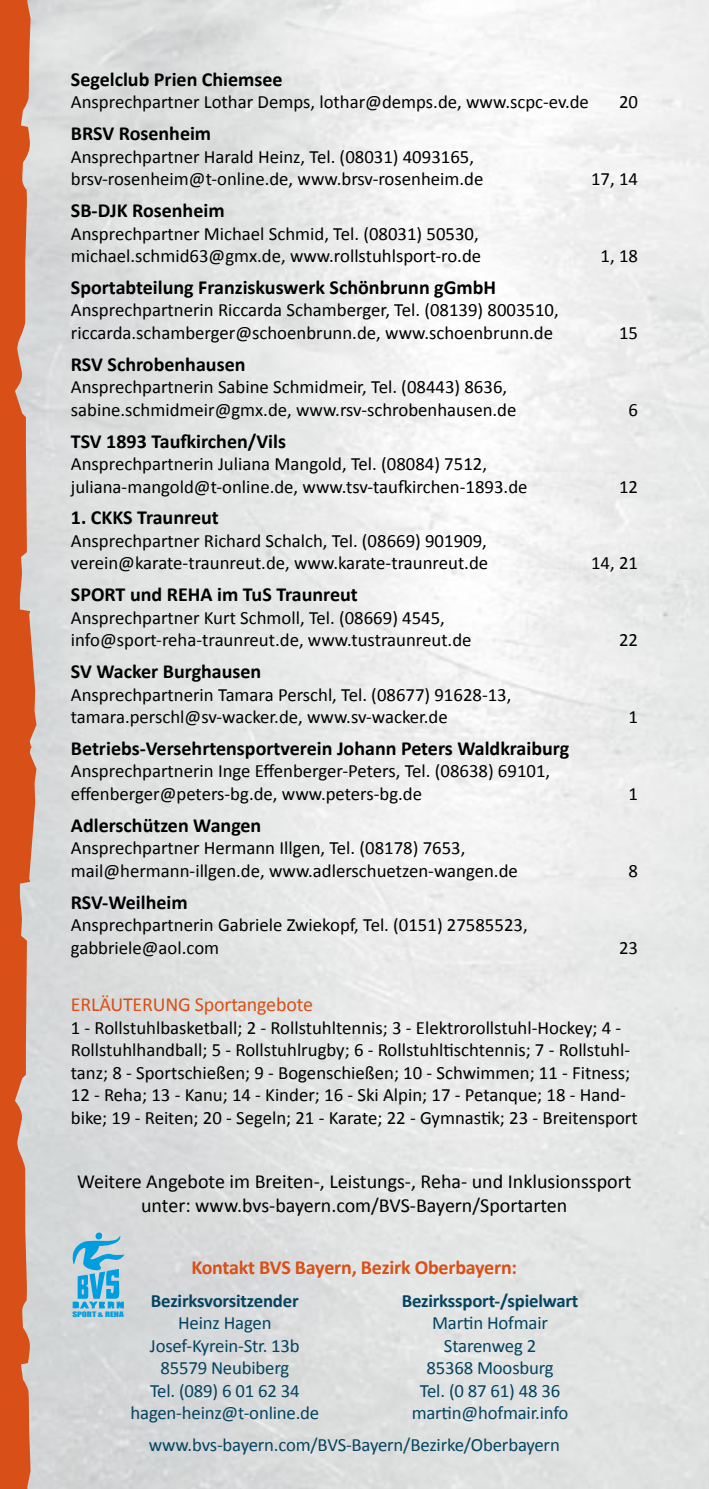
<style>
.page{position:relative;width:709px;height:1489px;background:#fff}
.page>*{position:absolute;margin:0;border:0;box-sizing:border-box;transform-origin:0 0}
.t1{font:700 20px "Calibri";color:#000}
.t2{font:20px/24px "Calibri";color:#000;text-align:center}
.t3{font:700 20px "Calibri";letter-spacing:-.01em;color:#d85017}
.t4{font:20px "Calibri";letter-spacing:-.01em;color:#d85017}
.t5{font:18.75px/22.5px "Calibri";color:#000}
.t6{font:18.75px/22.5px "Calibri";letter-spacing:-.01em;color:#044460;text-align:center}
.t7{font:700 18.75px "Calibri";letter-spacing:-.01em;color:#044460}
.t8{font:7px "Impact";color:#009ee0;scale:1.34 1}
</style>
<div class="page">
<svg style="left:0;top:0;width:36px;height:1488px;background:#d7734a"></svg>
<svg style="left:71px;top:1232px;width:53px;height:76px;background:#7abedb"></svg>
<p class="t1" style="left:71px;top:66px;width:213px">Segelclub Prien Chiemsee</p>
<p class="t5" style="left:71px;top:91px;width:519px">Ansprechpartner Lothar Demps, lothar@demps.de, www.scpc-ev.de</p>
<p class="t5" style="left:619px;top:91px;width:21px">20</p>
<p class="t1" style="left:71px;top:121px;width:142px">BRSV Rosenheim</p>
<p class="t5" style="left:71px;top:145px;width:414px">Ansprechpartner Harald Heinz, Tel. (08031) 4093165, brsv-rosenheim@t-online.de, www.brsv-rosenheim.de</p>
<p class="t5" style="left:591px;top:168px;width:48px">17, 14</p>
<p class="t1" style="left:71px;top:198px;width:155px">SB-DJK Rosenheim</p>
<p class="t5" style="left:71px;top:222px;width:412px">Ansprechpartner Michael Schmid, Tel. (08031) 50530, michael.schmid63@gmx.de, www.rollstuhlsport-ro.de</p>
<p class="t1" style="left:71px;top:274px;width:427px">Sportabteilung Franziskuswerk Schönbrunn gGmbH</p>
<p class="t5" style="left:71px;top:299px;width:489px">Ansprechpartnerin Riccarda Schamberger, Tel. (08139) 8003510, riccarda.schamberger@schoenbrunn.de, www.schoenbrunn.de</p>
<p class="t1" style="left:71px;top:351px;width:176px">RSV Schrobenhausen</p>
<p class="t5" style="left:71px;top:376px;width:447px">Ansprechpartnerin Sabine Schmidmeir, Tel. (08443) 8636, sabine.schmidmeir@gmx.de, www.rsv-schrobenhausen.de</p>
<p class="t1" style="left:71px;top:428px;width:217px">TSV 1893 Taufkirchen/Vils</p>
<p class="t5" style="left:71px;top:452px;width:458px">Ansprechpartnerin Juliana Mangold, Tel. (08084) 7512, juliana-mangold@t-online.de, www.tsv-taufkirchen-1893.de</p>
<p class="t1" style="left:71px;top:505px;width:149px">1. CKKS Traunreut</p>
<p class="t5" style="left:71px;top:529px;width:419px">Ansprechpartner Richard Schalch, Tel. (08669) 901909, verein@karate-traunreut.de, www.karate-traunreut.de</p>
<p class="t1" style="left:71px;top:582px;width:288px">SPORT und REHA im TuS Traunreut</p>
<p class="t5" style="left:71px;top:606px;width:402px">Ansprechpartner Kurt Schmoll, Tel. (08669) 4545, info@sport-reha-traunreut.de, www.tustraunreut.de</p>
<p class="t1" style="left:71px;top:658px;width:192px">SV Wacker Burghausen</p>
<p class="t5" style="left:71px;top:683px;width:442px">Ansprechpartnerin Tamara Perschl, Tel. (08677) 91628-13, tamara.perschl@sv-wacker.de, www.sv-wacker.de</p>
<p class="t1" style="left:71px;top:735px;width:500px">Betriebs-Versehrtensportverein Johann Peters Waldkraiburg</p>
<p class="t5" style="left:71px;top:760px;width:481px">Ansprechpartnerin Inge Effenberger-Peters, Tel. (08638) 69101, effenberger@peters-bg.de, www.peters-bg.de</p>
<p class="t1" style="left:71px;top:812px;width:192px">Adlerschützen Wangen</p>
<p class="t5" style="left:71px;top:836px;width:448px">Ansprechpartner Hermann Illgen, Tel. (08178) 7653, mail@hermann-illgen.de, www.adlerschuetzen-wangen.de</p>
<p class="t1" style="left:71px;top:889px;width:118px">RSV-Weilheim</p>
<p class="t5" style="left:71px;top:913px;width:458px">Ansprechpartnerin Gabriele Zwiekopf, Tel. (0151) 27585523, gabbriele@aol.com</p>
<p class="t5" style="left:600px;top:245px;width:39px">1, 18</p>
<p class="t5" style="left:619px;top:321px;width:21px">15</p>
<p class="t5" style="left:628px;top:398px;width:11px">6</p>
<p class="t5" style="left:619px;top:475px;width:21px">12</p>
<p class="t5" style="left:591px;top:552px;width:48px">14, 21</p>
<p class="t5" style="left:619px;top:629px;width:21px">22</p>
<p class="t5" style="left:628px;top:705px;width:11px">1</p>
<p class="t5" style="left:628px;top:782px;width:11px">1</p>
<p class="t5" style="left:628px;top:859px;width:11px">8</p>
<p class="t5" style="left:619px;top:936px;width:21px">23</p>
<p class="t4" style="left:71px;top:991px;width:243px">ERLÄUTERUNG Sportangebote</p>
<p class="t5" style="left:71px;top:1016px;width:568px">1 - Rollstuhlbasketball; 2 - Rollstuhltennis; 3 - Elektrorollstuhl-Hockey; 4 - Rollstuhlhandball; 5 - Rollstuhlrugby; 6 - Rollstuhltischtennis; 7 - Rollstuhl&shy;tanz; 8 - Sportschießen; 9 - Bogenschießen; 10 - Schwimmen; 11 - Fitness; 12 - Reha; 13 - Kanu; 14 - Kinder; 16 - Ski Alpin; 17 - Petanque; 18 - Hand&shy;bike; 19 - Reiten; 20 - Segeln; 21 - Karate; 22 - Gymnastik; 23 - Breitensport</p>
<p class="t2" style="left:77px;top:1169px;width:556px">Weitere Angebote im Breiten-, Leistungs-, Reha- und Inklusionssport unter: www.bvs-bayern.com/BVS-Bayern/Sportarten</p>
<p class="t8" style="left:72px;top:1310px;width:40px">SPORT &amp; REHA</p>
<p class="t3" style="left:191px;top:1254px;width:327px">Kontakt BVS Bayern, Bezirk Oberbayern:</p>
<p class="t7" style="left:402px;top:1288px;width:178px">Bezirkssport-/spielwart</p>
<p class="t6" style="left:411px;top:1311px;width:158px">Martin Hofmair<br>Starenweg 2<br>85368 Moosburg<br>Tel. (0 87 61) 48 36 martin@hofmair.info</p>
<p class="t6" style="left:149px;top:1433px;width:412px">www.bvs-bayern.com/BVS-Bayern/Bezirke/Oberbayern</p>
<p class="t7" style="left:151px;top:1288px;width:149px">Bezirksvorsitzender</p>
<p class="t6" style="left:131px;top:1311px;width:190px">Heinz Hagen<br>Josef-Kyrein-Str. 13b<br>85579 Neubiberg<br>Tel. (089) 6 01 62 34 hagen-heinz@t-online.de</p>
</div>
